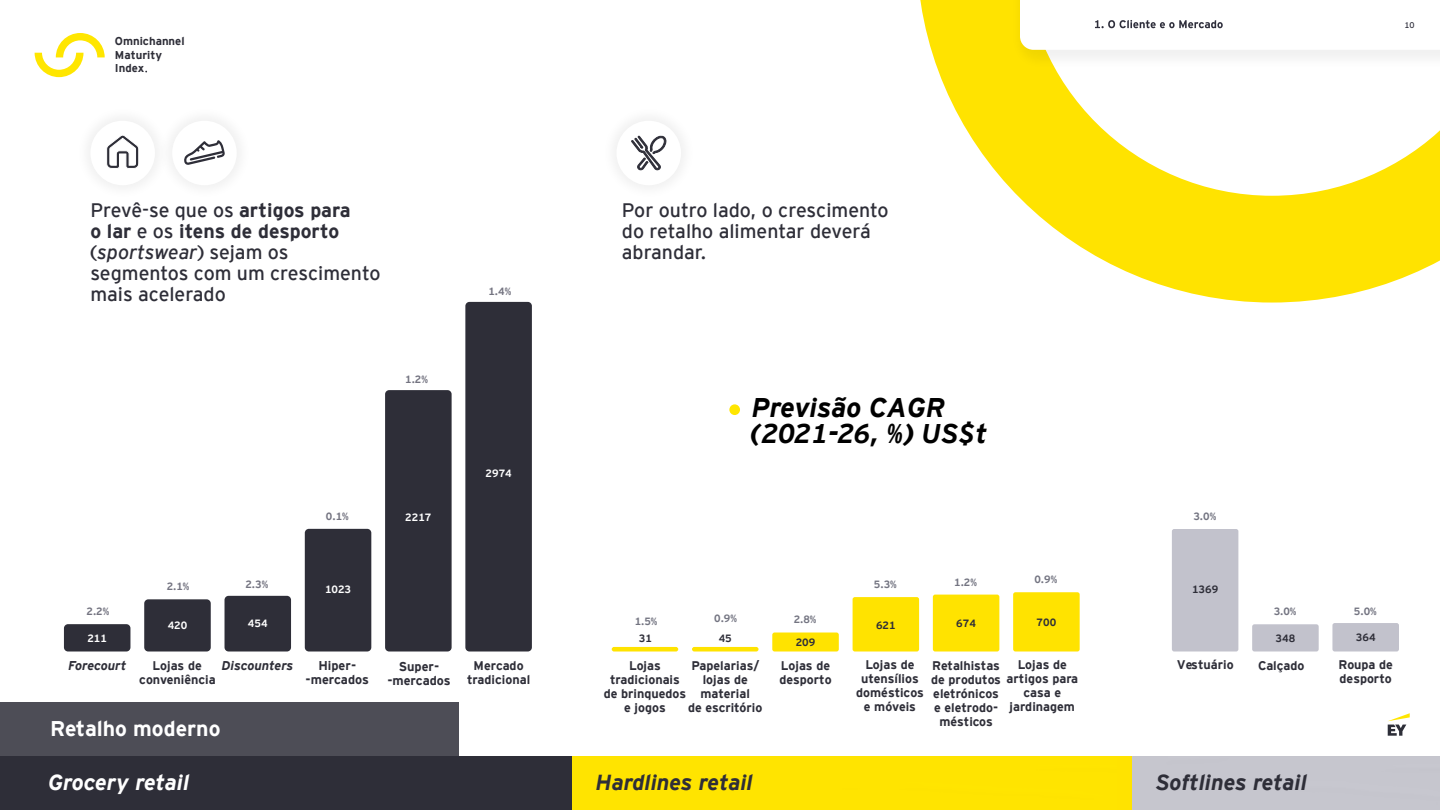
<style>
.page{position:relative;width:1440px;height:810px;background:#fff}
.page>*{position:absolute;margin:0;border:0;box-sizing:border-box;transform-origin:0 0}
.t1{font:italic 700 27px/26.2px "EY Interstate";color:#000}
.t2{font:italic 700 21.75px "EY Interstate";color:#2e2e38}
.t3{font:italic 700 21.75px "EY Interstate";color:#fff}
.t4{font:700 21.23px "EY Interstate";color:#fff}
.t5{font:19.5px/21px "EY Interstate";color:#2e2e38}
.t6{font:700 12.75px/13.5px "EY Interstate";color:#2e2e38;text-align:center}
.t7{font:italic 700 12.75px "EY Interstate";color:#2e2e38}
.t8{font:700 12.52px/14px "EY Interstate";color:#2e2e38;text-align:center}
.t9{font:700 11.32px/13.6px "EY Interstate";color:#2e2e38}
.t10{font:700 10.57px "EY Interstate";color:#2e2e38}
.t11{font:700 10.57px "EY Interstate";color:#fff}
.t12{font:700 10.5px "EY Interstate";color:#737481}
.t13{font:700 10.5px "EY Interstate";color:#737380}
.t14{font:8.25px "EY Interstate";color:#2e2e3b}
.s1{font-weight:700}
.s2{font-style:italic}
</style>
<div class="page">
<div style="left:729px;top:404px;width:11px;height:11px;background:#ffe600;border-radius:50%"></div>
<div style="left:0;top:702px;width:459px;height:61px;background:#4d4d56"></div>
<div style="left:64px;top:624px;width:66px;height:28px;background:#2e2e38;border-radius:4px"></div>
<div style="left:144px;top:599px;width:67px;height:53px;background:#2e2e38;border-radius:4px"></div>
<div style="left:225px;top:596px;width:66px;height:56px;background:#2e2e38;border-radius:4px"></div>
<div style="left:305px;top:529px;width:66px;height:123px;background:#2e2e38;border-radius:4px"></div>
<div style="left:385px;top:390px;width:67px;height:262px;background:#2e2e38;border-radius:4px"></div>
<div style="left:465px;top:302px;width:67px;height:350px;background:#2e2e38;border-radius:4px"></div>
<div style="left:612px;top:647px;width:66px;height:5px;background:#ffe300;border-radius:2px"></div>
<div style="left:692px;top:647px;width:67px;height:5px;background:#ffe300;border-radius:2px"></div>
<div style="left:772px;top:633px;width:67px;height:19px;background:#ffe300;border-radius:2px"></div>
<div style="left:853px;top:597px;width:66px;height:55px;background:#ffe300;border-radius:2px"></div>
<div style="left:933px;top:595px;width:66px;height:57px;background:#ffe300;border-radius:2px"></div>
<div style="left:1013px;top:592px;width:67px;height:60px;background:#ffe300;border-radius:2px"></div>
<div style="left:1172px;top:529px;width:66px;height:123px;background:#c2c2cc;border-radius:2px"></div>
<div style="left:1252px;top:624px;width:67px;height:28px;background:#c2c2cc;border-radius:2px"></div>
<div style="left:1332px;top:623px;width:67px;height:29px;background:#c2c2cc;border-radius:2px"></div>
<div style="left:0;top:756px;width:572px;height:54px;background:#2e2e38"></div>
<div style="left:572px;top:756px;width:560px;height:54px;background:#ffe300"></div>
<svg style="left:920px;top:0;width:520px;height:303px"></svg>
<svg style="left:35px;top:33px;width:70px;height:44px"></svg>
<svg style="left:184px;top:140px;width:41px;height:25px"></svg>
<svg style="left:106px;top:135px;width:33px;height:34px"></svg>
<svg style="left:1388px;top:713px;width:22px;height:23px"></svg>
<svg style="left:631px;top:135px;width:36px;height:36px"></svg>
<div style="left:1010px;top:0;width:430px;height:70px;background:#000;opacity:.06"></div>
<svg style="left:1020px;top:0;width:420px;height:50px"></svg>
<p class="t9" style="left:115px;top:34px;width:71px">Omnichannel<br>Maturity<br>Index</p>
<p class="t14" style="left:1405px;top:19px;width:12px">10</p>
<h3 class="t5" style="left:90px;top:198px;width:292px">Prevê-se que os <span class="s1">artigos para<br>o lar</span> e os <span class="s1">itens de desporto </span>(<span class="s2">sportswear</span>) sejam os segmentos com um crescimento mais acelerado</h3>
<h3 class="t5" style="left:622px;top:198px;width:268px">Por outro lado, o crescimento do retalho alimentar deverá abrandar.</h3>
<p class="t13" style="left:488px;top:284px;width:24px">1.4%</p>
<p class="t13" style="left:87px;top:604px;width:24px">2.2%</p>
<p class="t13" style="left:167px;top:579px;width:24px">2.1%</p>
<p class="t13" style="left:245px;top:577px;width:24px">2.3%</p>
<p class="t11" style="left:168px;top:618px;width:21px">420</p>
<p class="t11" style="left:248px;top:616px;width:21px">454</p>
<p class="t13" style="left:326px;top:508px;width:24px">0.1%</p>
<p class="t11" style="left:325px;top:582px;width:28px">1023</p>
<p class="t13" style="left:405px;top:371px;width:24px">1.2%</p>
<p class="t11" style="left:405px;top:509px;width:28px">2217</p>
<p class="t11" style="left:486px;top:465px;width:28px">2974</p>
<h1 class="t1" style="left:752px;top:392px;width:237px">Previsão CAGR (2021-26, %) US$t</h1>
<p class="t12" style="left:635px;top:614px;width:24px">1.5%</p>
<p class="t12" style="left:714px;top:611px;width:24px">0.9%</p>
<p class="t12" style="left:794px;top:611px;width:24px">2.8%</p>
<p class="t12" style="left:874px;top:577px;width:24px">5.3%</p>
<p class="t12" style="left:954px;top:575px;width:24px">1.2%</p>
<p class="t12" style="left:1034px;top:572px;width:24px">0.9%</p>
<p class="t10" style="left:876px;top:618px;width:21px">621</p>
<p class="t10" style="left:956px;top:616px;width:21px">674</p>
<p class="t10" style="left:1037px;top:615px;width:21px">700</p>
<p class="t11" style="left:87px;top:631px;width:21px">211</p>
<p class="t10" style="left:639px;top:631px;width:15px">31</p>
<p class="t10" style="left:719px;top:631px;width:15px">45</p>
<p class="t10" style="left:796px;top:634px;width:21px">209</p>
<p class="t7" style="left:68px;top:656px;width:60px">Forecourt</p>
<p class="t7" style="left:222px;top:656px;width:73px">Discounters</p>
<p class="t6" style="left:306px;top:658px;width:65px">Hiper--mercados</p>
<p class="t6" style="left:387px;top:659px;width:65px">Super--mercados</p>
<p class="t8" style="left:153px;top:657px;width:51px">Lojas de</p>
<p class="t8" style="left:139px;top:672px;width:78px">conveniência</p>
<h3 class="t4" style="left:50px;top:713px;width:172px">Retalho moderno</h3>
<p class="t8" style="left:467px;top:658px;width:65px">Mercado tradicional</p>
<p class="t8" style="left:604px;top:658px;width:84px">Lojas tradicionais de brinquedos e jogos</p>
<p class="t8" style="left:688px;top:658px;width:76px">Papelarias/ lojas de material<br>de escritório</p>
<p class="t8" style="left:779px;top:658px;width:54px;text-align:left">Lojas de desporto</p>
<p class="t8" style="left:856px;top:657px;width:69px">Lojas de utensílios domésticos e móveis</p>
<p class="t8" style="left:931px;top:658px;width:149px;line-height:13.4px;text-align:left">Retalhistas<br>de produtos artigos para</p>
<p class="t8" style="left:1018px;top:657px;width:51px">Lojas de</p>
<p class="t8" style="left:1010px;top:685px;width:67px">casa e jardinagem</p>
<p class="t8" style="left:933px;top:686px;width:67px">eletrónicos e eletrodo&shy;mésticos</p>
<p class="t12" style="left:1193px;top:509px;width:24px">3.0%</p>
<p class="t10" style="left:1192px;top:582px;width:28px">1369</p>
<p class="t12" style="left:1274px;top:604px;width:24px">3.0%</p>
<p class="t12" style="left:1354px;top:604px;width:24px">5.0%</p>
<p class="t10" style="left:1276px;top:631px;width:21px">348</p>
<p class="t10" style="left:1356px;top:630px;width:21px">364</p>
<p class="t8" style="left:1177px;top:657px;width:58px">Vestuário</p>
<p class="t8" style="left:1258px;top:658px;width:48px">Calçado</p>
<p class="t8" style="left:1339px;top:657px;width:56px;text-align:left">Roupa de desporto</p>
<h2 class="t3" style="left:48px;top:767px;width:143px">Grocery retail</h2>
<h2 class="t2" style="left:596px;top:767px;width:159px">Hardlines retail</h2>
<h2 class="t2" style="left:1155px;top:767px;width:153px">Softlines retail</h2>
</div>
